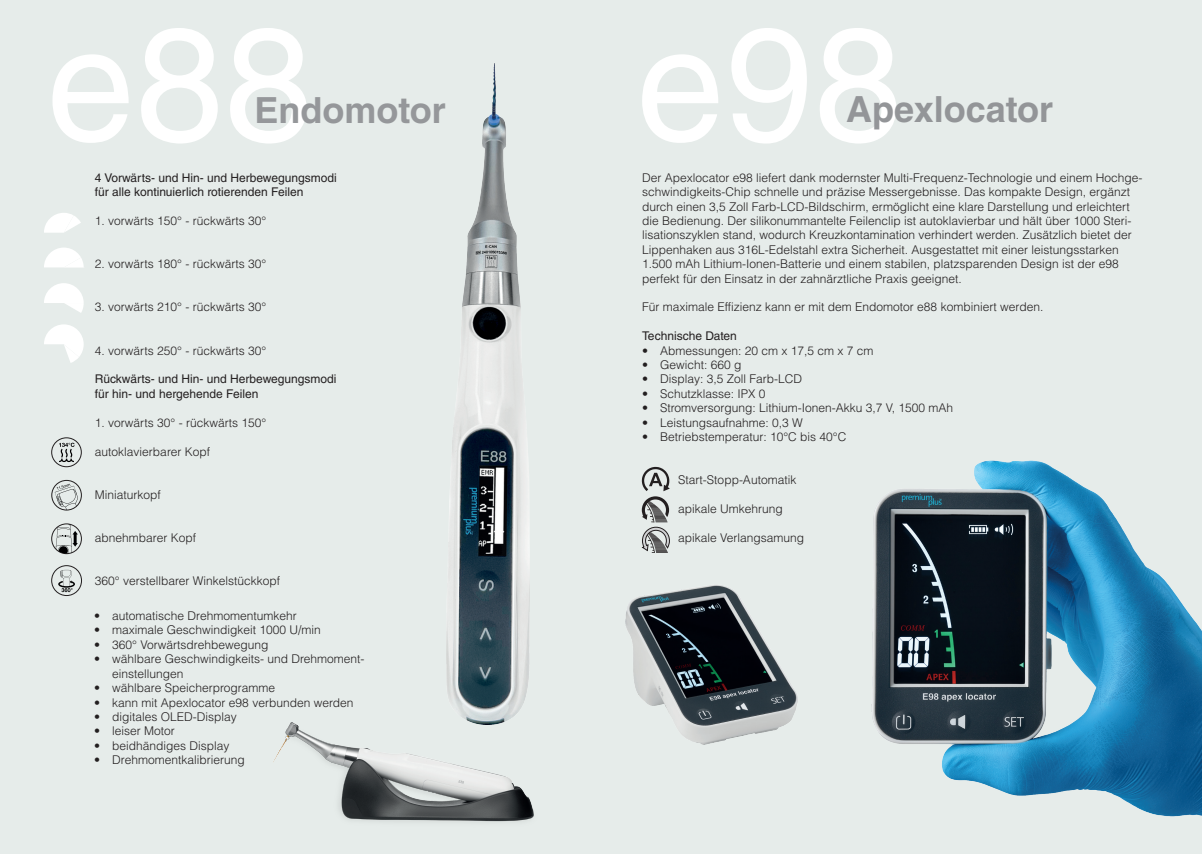
<style>
.page{position:relative;width:1202px;height:854px;background:#fff}
.page>*{position:absolute;margin:0;border:0;box-sizing:border-box;transform-origin:0 0}
.t1{font:160px "Helvetica LT Std";color:#fff}
.t2{font:700 36px "Helvetica LT Std";color:#939598}
.t3{font:700 36px "Helvetica LT Std";color:#95979a}
.t4{font:300 12px/14.4px "Helvetica LT Std";color:#231f20}
.t5{font:12px/14.4px "Helvetica LT Std";color:#231f20}
</style>
<div class="page">
<div style="left:0;top:0;width:1202px;height:853px;background:#e6ecea"></div>
<svg style="left:44px;top:213px;width:37px;height:19px"></svg>
<svg style="left:44px;top:248px;width:40px;height:19px"></svg>
<svg style="left:44px;top:283px;width:40px;height:30px"></svg>
<svg style="left:44px;top:324px;width:40px;height:39px"></svg>
<img style="left:446px;top:63px;width:83px;height:582px">
<img style="left:273px;top:645px;width:261px;height:177px">
<img style="left:873px;top:460px;width:329px;height:357px">
<svg style="left:642px;top:466px;width:28px;height:71px"></svg>
<img style="left:515px;top:537px;width:375px;height:250px">
<div style="left:52px;top:437px;width:29px;height:29px;border:1px solid #231f20;border-radius:50%"></div>
<svg style="left:59px;top:442px;width:16px;height:20px"></svg>
<div style="left:52px;top:480px;width:29px;height:30px;border:1px solid #231f20;border-radius:50%"></div>
<svg style="left:55px;top:483px;width:26px;height:27px"></svg>
<div style="left:52px;top:523px;width:29px;height:30px;border:1px solid #231f20;border-radius:50%"></div>
<svg style="left:55px;top:523px;width:23px;height:30px"></svg>
<div style="left:52px;top:565px;width:30px;height:30px;border:1px solid #231f20;border-radius:50%"></div>
<svg style="left:58px;top:569px;width:17px;height:23px"></svg>
<h1 class="t1" style="left:46px;top:-9px;width:268px">e88</h1>
<h2 class="t3" style="left:254px;top:88px;width:193px">Endomotor</h2>
<p class="t5" style="left:95px;top:170px;width:243px">4 Vorwärts- und Hin- und Herbewegungsmodi für alle kontinuierlich rotierenden Feilen</p>
<p class="t4" style="left:95px;top:213px;width:173px">1. vorwärts 150° - rückwärts 30°</p>
<p class="t4" style="left:95px;top:256px;width:173px">2. vorwärts 180° - rückwärts 30°</p>
<p class="t4" style="left:95px;top:300px;width:173px">3. vorwärts 210° - rückwärts 30°</p>
<p class="t4" style="left:95px;top:343px;width:173px">4. vorwärts 250° - rückwärts 30°</p>
<p class="t5" style="left:95px;top:372px;width:243px">Rückwärts- und Hin- und Herbewegungsmodi für hin- und hergehende Feilen</p>
<p class="t4" style="left:95px;top:415px;width:173px">1. vorwärts 30° - rückwärts 150°</p>
<p class="t4" style="left:95px;top:444px;width:117px">autoklavierbarer Kopf</p>
<p class="t4" style="left:95px;top:487px;width:68px">Miniaturkopf</p>
<p class="t4" style="left:95px;top:530px;width:103px">abnehmbarer Kopf</p>
<p class="t4" style="left:95px;top:573px;width:187px">360° verstellbarer Winkelstückkopf</p>
<p class="t4" style="left:94px;top:608px;width:204px">• automatische Drehmomentumkehr</p>
<p class="t4" style="left:94px;top:622px;width:228px">• maximale Geschwindigkeit 1000 U/min</p>
<p class="t4" style="left:94px;top:637px;width:176px">• 360° Vorwärtsdrehbewegung</p>
<p class="t4" style="left:112px;top:651px;width:254px;text-indent:-18px">• wählbare Geschwindigkeits- und Drehmoment&shy;einstellungen</p>
<p class="t4" style="left:94px;top:680px;width:182px">• wählbare Speicherprogramme</p>
<p class="t4" style="left:94px;top:694px;width:261px">• kann mit Apexlocator e98 verbunden werden</p>
<p class="t4" style="left:94px;top:709px;width:144px">• digitales OLED-Display</p>
<p class="t4" style="left:94px;top:723px;width:82px">• leiser Motor</p>
<p class="t4" style="left:94px;top:738px;width:137px">• beidhändiges Display</p>
<p class="t4" style="left:94px;top:752px;width:152px">• Drehmomentkalibrierung</p>
<h1 class="t1" style="left:636px;top:-9px;width:268px">e98</h1>
<h2 class="t2" style="left:846px;top:88px;width:208px">Apexlocator</h2>
<p class="t4" style="left:642px;top:170px;width:502px">Der Apexlocator e98 liefert dank modernster Multi-Frequenz-Technologie und einem Hochge&shy;schwindigkeits-Chip schnelle und präzise Messergebnisse. Das kompakte Design, ergänzt durch einen 3,5 Zoll Farb-LCD-Bildschirm, ermöglicht eine klare Darstellung und erleichtert die Bedienung. Der silikonummantelte Feilenclip ist autoklavierbar und hält über 1000 Steri&shy;lisationszyklen stand, wodurch Kreuzkontamination verhindert werden. Zusätzlich bietet der Lippenhaken aus 316L-Edelstahl extra Sicherheit. Ausgestattet mit einer leistungsstarken 1.500 mAh Lithium-Ionen-Batterie und einem stabilen, platzsparenden Design ist der e98 perfekt für den Einsatz in der zahnärztliche Praxis geeignet.</p>
<p class="t4" style="left:642px;top:300px;width:403px">Für maximale Effizienz kann er mit dem Endomotor e88 kombiniert werden.</p>
<p class="t5" style="left:642px;top:328px;width:96px">Technische Daten</p>
<p class="t4" style="left:642px;top:343px;width:233px">• Abmessungen: 20 cm x 17,5 cm x 7 cm</p>
<p class="t4" style="left:642px;top:357px;width:101px">• Gewicht: 660 g</p>
<p class="t4" style="left:642px;top:372px;width:162px">• Display: 3,5 Zoll Farb-LCD</p>
<p class="t4" style="left:642px;top:386px;width:125px">• Schutzklasse: IPX 0</p>
<p class="t4" style="left:642px;top:400px;width:313px">• Stromversorgung: Lithium-Ionen-Akku 3,7 V, 1500 mAh</p>
<p class="t4" style="left:642px;top:415px;width:162px">• Leistungsaufnahme: 0,3 W</p>
<p class="t4" style="left:642px;top:429px;width:206px">• Betriebstemperatur: 10°C bis 40°C</p>
<p class="t4" style="left:678px;top:472px;width:120px">Start-Stopp-Automatik</p>
<p class="t4" style="left:678px;top:501px;width:106px">apikale Umkehrung</p>
<p class="t4" style="left:678px;top:530px;width:128px">apikale Verlangsamung</p>
</div>
